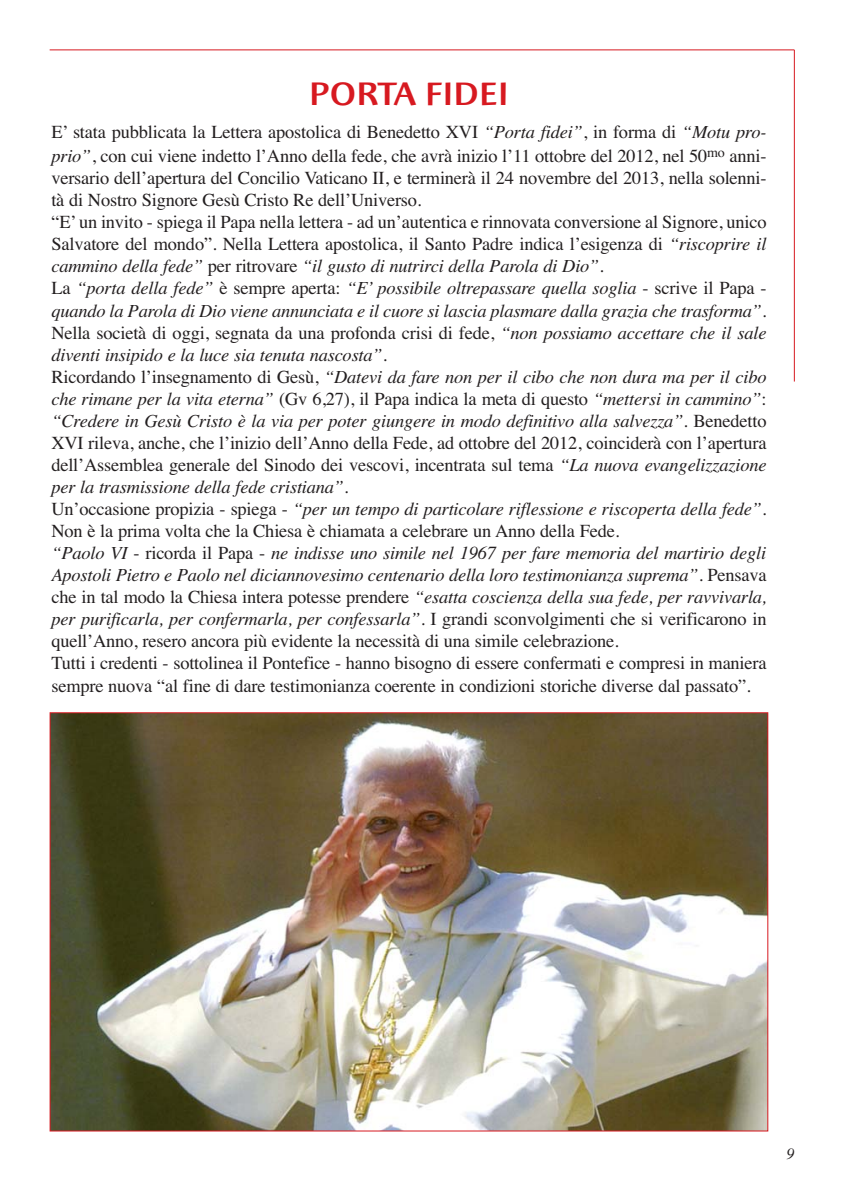
<style>
.page{position:relative;width:844px;height:1191px;background:#fff}
.page>*{position:absolute;margin:0;border:0;box-sizing:border-box;transform-origin:0 0}
.t1{font:500 35px "Humana Sans ITC";color:#d71920}
.t2{font:18.38px/22.1px "Times";letter-spacing:-.01em;color:#231f20}
.t3{font:italic 15.75px "Times";color:#231f20}
.s1{font-style:italic}
</style>
<div class="page">
<hr style="left:793px;top:50px;width:1px;height:331px;background:#d71920">
<hr style="left:50px;top:50px;width:744px;height:1px;background:#d71920">
<img style="left:52px;top:714px;width:714px;height:415px">
<h1 class="t1" style="left:309px;top:79px;width:201px">PORTA FIDEI</h1>
<p class="t2" style="left:51px;top:123px;width:716px">E’ stata pubblicata la Lettera apostolica di Benedetto XVI <span class="s1">“Porta fidei”</span>, in forma di <span class="s1">“Motu pro&shy;prio”</span>, con cui viene indetto l’Anno della fede, che avrà inizio l’11 ottobre del 2012, nel 50<sup>mo</sup> anni&shy;versario dell’apertura del Concilio Vaticano II, e terminerà il 24 novembre del 2013, nella solenni&shy;tà di Nostro Signore Gesù Cristo Re dell’Universo.<br>“E’ un invito - spiega il Papa nella lettera - ad un’autentica e rinnovata conversione al Signore, unico Salvatore del mondo”. Nella Lettera apostolica, il Santo Padre indica l’esigenza di <span class="s1">“riscoprire il cammino della fede”</span> per ritrovare <span class="s1">“il gusto di nutrirci della Parola di Dio”</span>.<br>La <span class="s1">“porta della fede”</span> è sempre aperta: <span class="s1">“E’ possibile oltrepassare quella soglia</span> - scrive il Papa - <span class="s1">quando la Parola di Dio viene annunciata e il cuore si lascia plasmare dalla grazia che trasforma”</span>.<br>Nella società di oggi, segnata da una profonda crisi di fede, <span class="s1">“non possiamo accettare che il sale diventi insipido e la luce sia tenuta nascosta”</span>.<br>Ricordando l’insegnamento di Gesù, <span class="s1">“Datevi da fare non per il cibo che non dura ma per il cibo che rimane per la vita eterna”</span> (Gv 6,27), il Papa indica la meta di questo <span class="s1">“mettersi in cammino”</span>: <span class="s1">“Credere in Gesù Cristo è la via per poter giungere in modo definitivo alla salvezza”</span>. Benedetto XVI rileva, anche, che l’inizio dell’Anno della Fede, ad ottobre del 2012, coinciderà con l’apertura dell’Assemblea generale del Sinodo dei vescovi, incentrata sul tema <span class="s1">“La nuova evangelizzazione per la trasmissione della fede cristiana”</span>.<br>Un’occasione propizia - spiega - <span class="s1">“per un tempo di particolare riflessione e riscoperta della fede”</span>.<br>Non è la prima volta che la Chiesa è chiamata a celebrare un Anno della Fede.<br><span class="s1">“Paolo VI</span> - ricorda il Papa - <span class="s1">ne indisse uno simile nel 1967 per fare memoria del martirio degli Apostoli Pietro e Paolo nel diciannovesimo centenario della loro testimonianza suprema”</span>. Pensava che in tal modo la Chiesa intera potesse prendere <span class="s1">“esatta coscienza della sua fede, per ravvivarla, per purificarla, per confermarla, per confessarla”</span>. I grandi sconvolgimenti che si verificarono in quell’Anno, resero ancora più evidente la necessità di una simile celebrazione.<br>Tutti i credenti - sottolinea il Pontefice - hanno bisogno di essere confermati e compresi in maniera sempre nuova “al fine di dare testimonianza coerente in condizioni storiche diverse dal passato”.</p>
<p class="t3" style="left:786px;top:1147px;width:9px">9</p>
</div>
